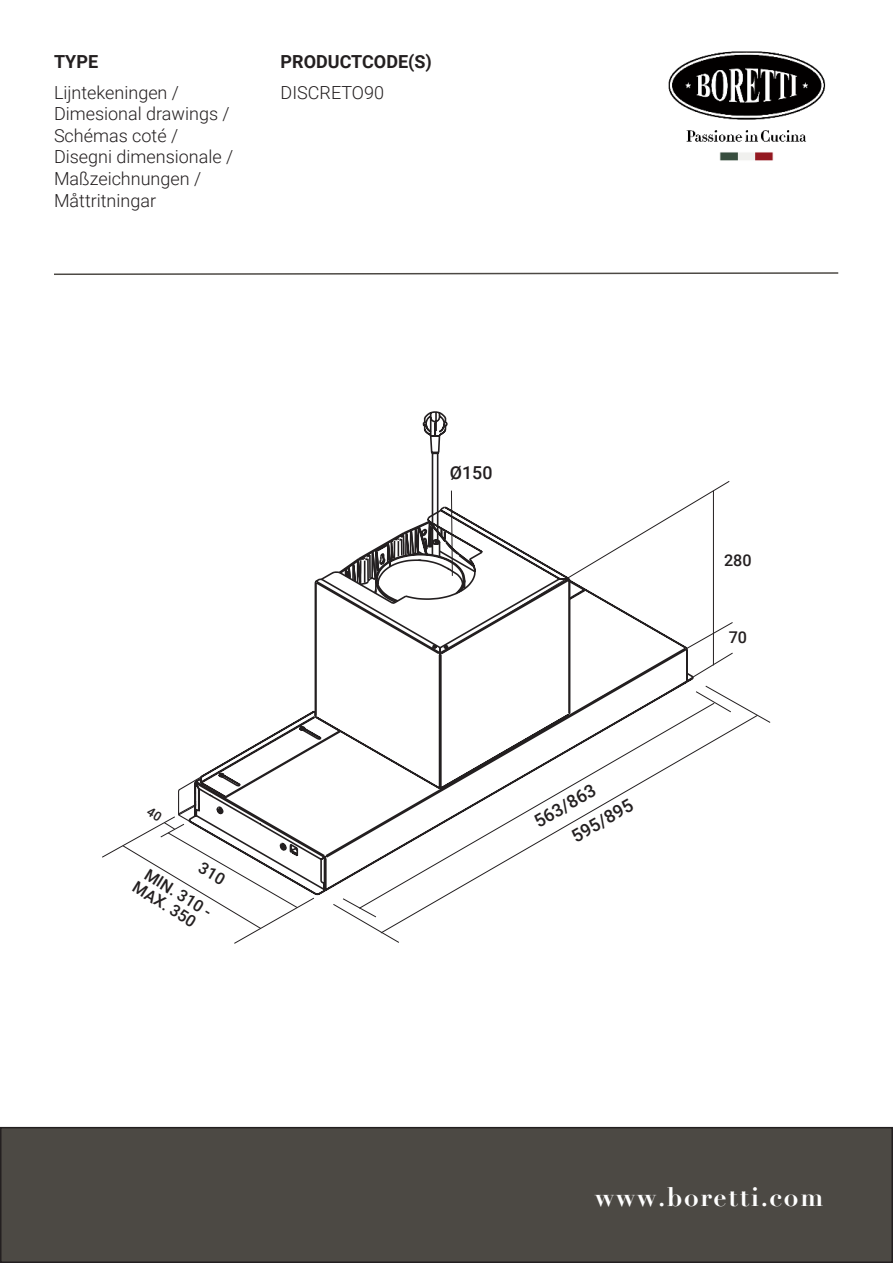
<style>
.page{position:relative;width:893px;height:1263px;background:#fff}
.page>*{position:absolute;margin:0;border:0;box-sizing:border-box;transform-origin:0 0}
.t1{font:700 26.25px "Didot";letter-spacing:.06em;color:#fff}
.t2{font:300 18px/21.6px "Roboto";color:#231f20}
.t3{font:700 18px "Roboto";color:#231f20}
.t4{font:500 17.85px "Roboto";color:#231f20}
.t5{font:500 16.2px/17px "Roboto";color:#231f20}
</style>
<div class="page">
<img style="left:668px;top:51px;width:158px;height:110px">
<svg style="left:314px;top:578px;width:257px;height:318px"></svg>
<svg style="left:235px;top:671px;width:357px;height:181px"></svg>
<svg style="left:337px;top:411px;width:111px;height:193px"></svg>
<svg style="left:333px;top:898px;width:66px;height:45px"></svg>
<svg style="left:359px;top:702px;width:233px;height:207px"></svg>
<svg style="left:380px;top:715px;width:365px;height:219px"></svg>
<svg style="left:592px;top:622px;width:178px;height:101px"></svg>
<hr style="left:713px;top:491px;width:1px;height:174px;background:#231f20">
<svg style="left:439px;top:480px;width:291px;height:175px"></svg>
<div style="left:1px;top:1128px;width:891px;height:134px;background:#4c4944"></div>
<div style="left:0;top:1127px;width:893px;height:136px;border:2px solid #231f20"></div>
<svg style="left:54px;top:272px;width:785px;height:3px"></svg>
<svg style="left:102px;top:756px;width:213px;height:188px"></svg>
<p class="t3" style="left:54px;top:53px;width:46px">TYPE</p>
<p class="t2" style="left:54px;top:83px;width:181px">Lijntekeningen /<br>Dimesional drawings /<br>Schémas coté /<br>Disegni dimensionale /<br>Maßzeichnungen /<br>Måttritningar</p>
<p class="t3" style="left:281px;top:53px;width:153px">PRODUCTCODE(S)</p>
<p class="t2" style="left:281px;top:83px;width:105px">DISCRETO90</p>
<p class="t5" style="left:148px;top:864px;width:81px;rotate:32deg">MIN. 310 -<br>MAX. 350</p>
<p class="t4" style="left:450px;top:462px;width:44px">Ø150</p>
<p class="t4" style="left:530px;top:813px;width:69px;rotate:-30deg">563/863</p>
<p class="t4" style="left:568px;top:828px;width:69px;rotate:-30deg">595/895</p>
<p class="t5" style="left:724px;top:552px;width:29px">280</p>
<p class="t5" style="left:729px;top:629px;width:20px">70</p>
<h1 class="t1" style="left:595px;top:1182px;width:230px">www.boretti.com</h1>
</div>
